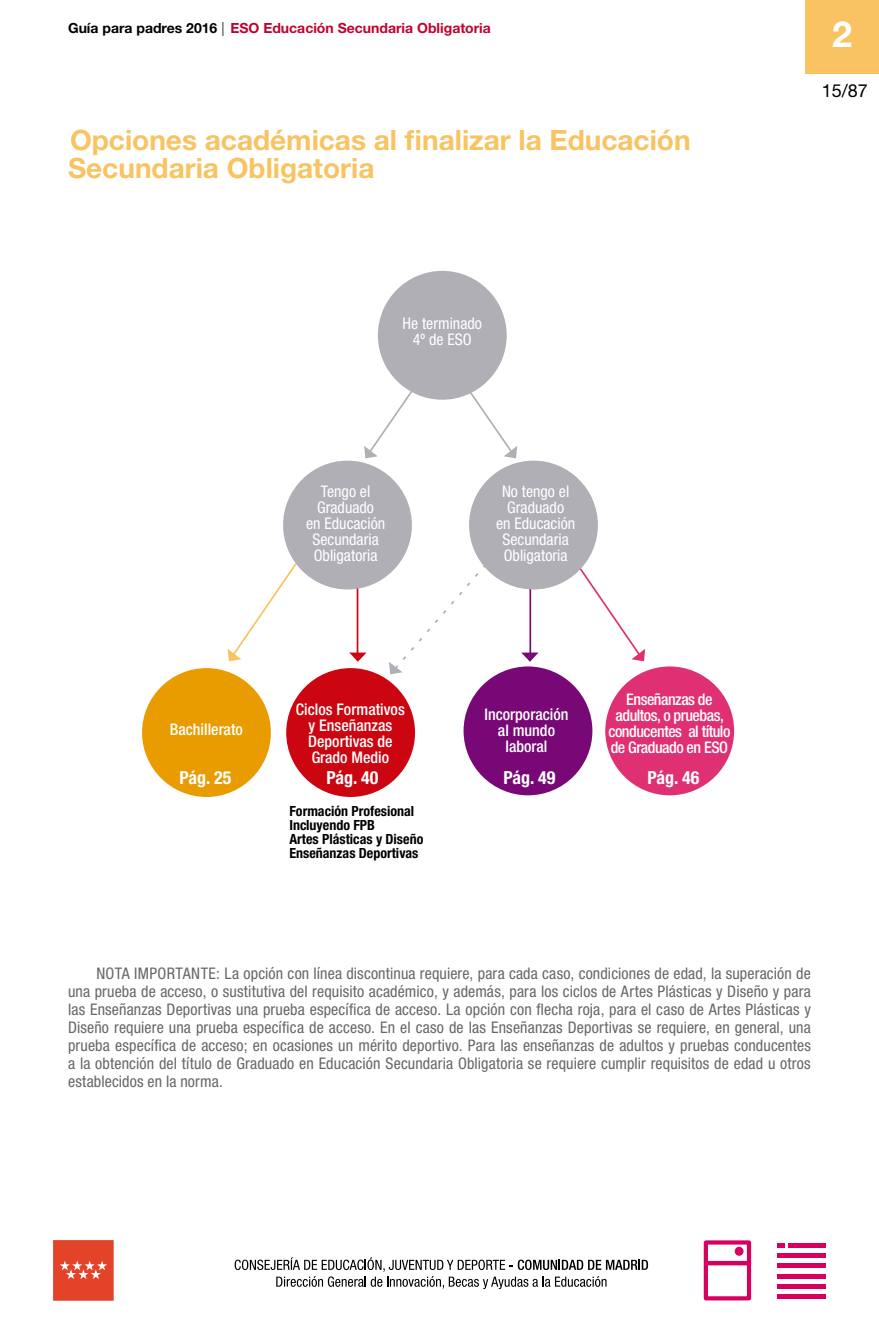
<style>
.page{position:relative;width:879px;height:1333px;background:#fff}
.page>*{position:absolute;margin:0;border:0;box-sizing:border-box;transform-origin:0 0}
.t1{font:700 36px "Helvetica Neue LT Std";color:#fff}
.t2{font:700 28px/28px "Helvetica Neue LT Std";color:#f8c360}
.t3{font:700 condensed 18px "Helvetica Neue LT Std";color:#fff}
.t4{font:18px "Helvetica Neue LT Std";color:#000}
.t5{font:condensed 16px/18px "Helvetica Neue LT Std";letter-spacing:.01em;color:#67676b;text-align:justify}
.t6{font:condensed 16px/16px "Helvetica Neue LT Std";color:#fff;text-align:center}
.t7{font:500 condensed 16px/16px "Helvetica Neue LT Std";color:#fff;text-align:center}
.t8{font:500 condensed 16px/16px "Helvetica Neue LT Std";letter-spacing:-.03em;color:#fff;text-align:center}
.t9{font:700 condensed 14px/14px "Helvetica Neue LT Std";color:#000}
.t10{font:700 14px "Helvetica Neue LT Std";color:#c3002f}
.s1{color:#000}
.s2{font-weight:300;color:#000}
</style>
<div class="page">
<div style="left:53px;top:1240px;width:60px;height:60px;background:#e34329;border:1px solid #e34329"></div>
<svg style="left:60px;top:1261px;width:47px;height:17px"></svg>
<div style="left:704px;top:1240px;width:47px;height:60px;border:4px solid #d8005e"></div>
<div style="left:706px;top:1260px;width:43px;height:5px;background:#d8005e"></div>
<div style="left:735px;top:1246px;width:8px;height:9px;background:#d8005e;border:1px solid #d8005e;border-radius:50%"></div>
<svg style="left:777px;top:1243px;width:7px;height:4px"></svg>
<div style="left:788px;top:1242px;width:37px;height:5px;background:#d8005e"></div>
<div style="left:777px;top:1252px;width:48px;height:5px;background:#d8005e"></div>
<hr style="left:777px;top:1263px;width:48px;height:4px;background:#d8005e">
<hr style="left:777px;top:1284px;width:48px;height:4px;background:#d8005e">
<div style="left:777px;top:1273px;width:48px;height:5px;background:#d8005e"></div>
<hr style="left:777px;top:1294px;width:48px;height:4px;background:#d8005e">
<svg style="left:235px;top:1257px;width:413px;height:31px"></svg>
<hr style="left:529px;top:585px;width:2px;height:73px;background:#770876">
<div style="left:378px;top:271px;width:129px;height:129px;background:#b0afb5;border-radius:50%"></div>
<div style="left:283px;top:460px;width:129px;height:129px;background:#b0afb5;border-radius:50%"></div>
<div style="left:469px;top:460px;width:129px;height:129px;background:#b0afb5;border-radius:50%"></div>
<div style="left:286px;top:668px;width:129px;height:129px;background:#cb0610;border-radius:50%"></div>
<div style="left:463px;top:666px;width:129px;height:129px;background:#770876;border-radius:50%"></div>
<div style="left:142px;top:668px;width:129px;height:129px;background:#e89c00;border-radius:50%"></div>
<div style="left:605px;top:666px;width:129px;height:129px;background:#de3072;border-radius:50%"></div>
<svg style="left:364px;top:382px;width:55px;height:76px"></svg>
<svg style="left:462px;top:382px;width:55px;height:76px"></svg>
<svg style="left:574px;top:561px;width:71px;height:100px"></svg>
<svg style="left:521px;top:652px;width:17px;height:9px"></svg>
<svg style="left:389px;top:562px;width:99px;height:112px"></svg>
<svg style="left:228px;top:561px;width:70px;height:100px"></svg>
<svg style="left:349px;top:652px;width:17px;height:9px"></svg>
<hr style="left:357px;top:588px;width:1px;height:70px;background:#cb0610">
<div style="left:805px;top:0;width:74px;height:74px;background:#f8c360"></div>
<p class="t10" style="left:68px;top:20px;width:424px"><span class="s1">Guía para padres 2016</span> <span class="s2">|</span> ESO Educación Secundaria Obligatoria</p>
<h2 class="t2" style="left:68px;top:126px;width:624px">Opciones académicas al finalizar la Educación<br>Secundaria Obligatoria</h2>
<p class="t6" style="left:403px;top:315px;width:81px">He terminado<br>4º de ESO</p>
<h1 class="t1" style="left:832px;top:12px;width:22px">12</h1>
<p class="t4" style="left:822px;top:80px;width:48px">15/87</p>
<p class="t7" style="left:170px;top:720px;width:74px">Bachillerato</p>
<p class="t6" style="left:306px;top:483px;width:81px">Tengo el<br>Graduado<br>en Educación<br>Secundaria<br>Obligatoria</p>
<p class="t6" style="left:496px;top:483px;width:81px">No tengo el<br>Graduado<br>en Educación<br>Secundaria<br>Obligatoria</p>
<p class="t7" style="left:296px;top:701px;width:110px">Ciclos Formativos y Enseñanzas<br>Deportivas de<br>Grado Medio</p>
<p class="t7" style="left:484px;top:706px;width:86px">Incorporación al mundo laboral</p>
<p class="t8" style="left:608px;top:691px;width:123px">Enseñanzas de adultos, o pruebas, conducentes al título de Graduado en ESO</p>
<p class="t3" style="left:180px;top:766px;width:53px">Pág. 25</p>
<p class="t3" style="left:326px;top:766px;width:53px">Pág. 40</p>
<p class="t3" style="left:503px;top:766px;width:53px">Pág. 49</p>
<p class="t3" style="left:647px;top:766px;width:53px">Pág. 46</p>
<p class="t9" style="left:289px;top:804px;width:135px">Formación Profesional<br>Incluyendo FPB<br>Artes Plásticas y Diseño<br>Enseñanzas Deportivas</p>
<p class="t5" style="left:68px;top:964px;width:744px;text-indent:28px">NOTA IMPORTANTE: La opción con línea discontinua requiere, para cada caso, condiciones de edad, la superación de una prueba de acceso, o sustitutiva del requisito académico, y además, para los ciclos de Artes Plásticas y Diseño y para las Enseñanzas Deportivas una prueba específica de acceso. La opción con flecha roja, para el caso de Artes Plásticas y Diseño requiere una prueba específica de acceso. En el caso de las Enseñanzas Deportivas se requiere, en general, una prueba específica de acceso; en ocasiones un mérito deportivo. Para las enseñanzas de adultos y pruebas conducentes a la obtención del título de Graduado en Educación Secundaria Obligatoria se requiere cumplir requisitos de edad u otros establecidos en la norma.</p>
</div>
